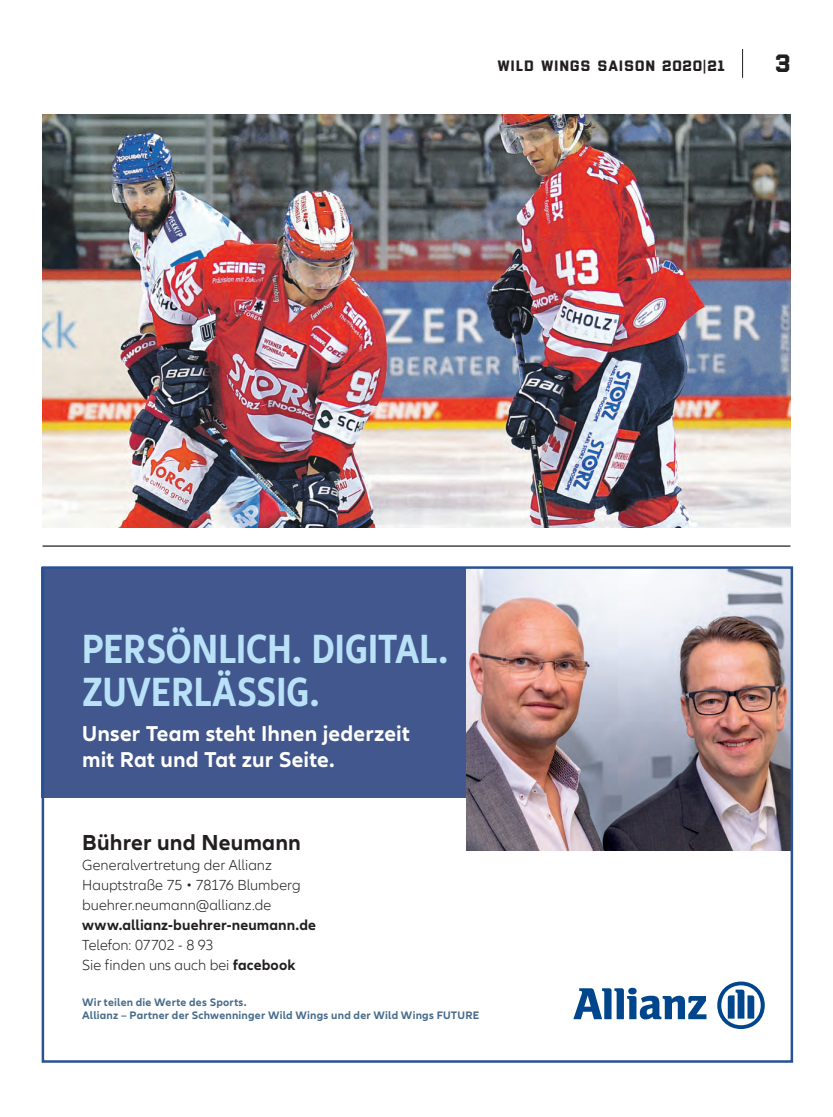
<style>
.page{position:relative;width:833px;height:1117px;background:#fff}
.page>*{position:absolute;margin:0;border:0;box-sizing:border-box;transform-origin:0 0}
.t1{font:700 condensed 42.25px/42.5px "Allianz Neo";letter-spacing:.005em;color:#b9e1f7}
.t2{font:700 25px "Evanston Tavern 1893";color:#231f20}
.t3{font:700 22.5px "Allianz Neo";letter-spacing:.005em;color:#231f20}
.t4{font:700 22.25px/26.2px "Allianz Neo";letter-spacing:.005em;color:#fff}
.t5{font:300 15px/20px "Allianz Neo";color:#231f20}
.t6{font:700 15px "Allianz Neo";letter-spacing:.01em;color:#231f20}
.t7{font:700 15px "Evanston Tavern 1893";letter-spacing:.05em;color:#231f20}
.t8{font:700 11.25px/13.5px "Allianz Neo";letter-spacing:.02em;color:#476b8c}
.s1{font-weight:400}
.s2{font-weight:700}
</style>
<div class="page">
<hr style="left:43px;top:545px;width:747px;height:1px;background:#231f20">
<svg style="left:742px;top:49px;width:1px;height:29px"></svg>
<img style="left:43px;top:114px;width:747px;height:413px">
<svg style="left:573px;top:987px;width:133px;height:32px"></svg>
<svg style="left:717px;top:981px;width:47px;height:47px"></svg>
<div style="left:42px;top:567px;width:439px;height:230px;background:#41578d"></div>
<img style="left:466px;top:569px;width:324px;height:280px">
<p class="t7" style="left:497px;top:56px;width:229px">WILD WINGS SAISON 2020<span class="s1">|</span>21</p>
<h2 class="t2" style="left:775px;top:47px;width:17px">3</h2>
<h1 class="t1" style="left:82px;top:628px;width:367px">PERSÖNLICH. DIGITAL.<br>ZUVERLÄSSIG.</h1>
<h3 class="t4" style="left:82px;top:720px;width:329px">Unser Team steht Ihnen jederzeit mit Rat und Tat zur Seite.</h3>
<h3 class="t3" style="left:82px;top:829px;width:220px">Bührer und Neumann</h3>
<p class="t5" style="left:82px;top:855px;width:220px">Generalvertretung der Allianz<br>Hauptstraße 75 • 78176 Blumberg buehrer.neumann@allianz.de</p>
<p class="t6" style="left:82px;top:916px;width:235px">www.allianz-buehrer-neumann.de</p>
<p class="t5" style="left:82px;top:935px;width:215px">Telefon: 07702 - 8 93<br>Sie finden uns auch bei <span class="s2">facebook</span></p>
<p class="t8" style="left:82px;top:995px;width:398px">Wir teilen die Werte des Sports.<br>Allianz – Partner der Schwenninger Wild Wings und der Wild Wings FUTURE</p>
</div>
